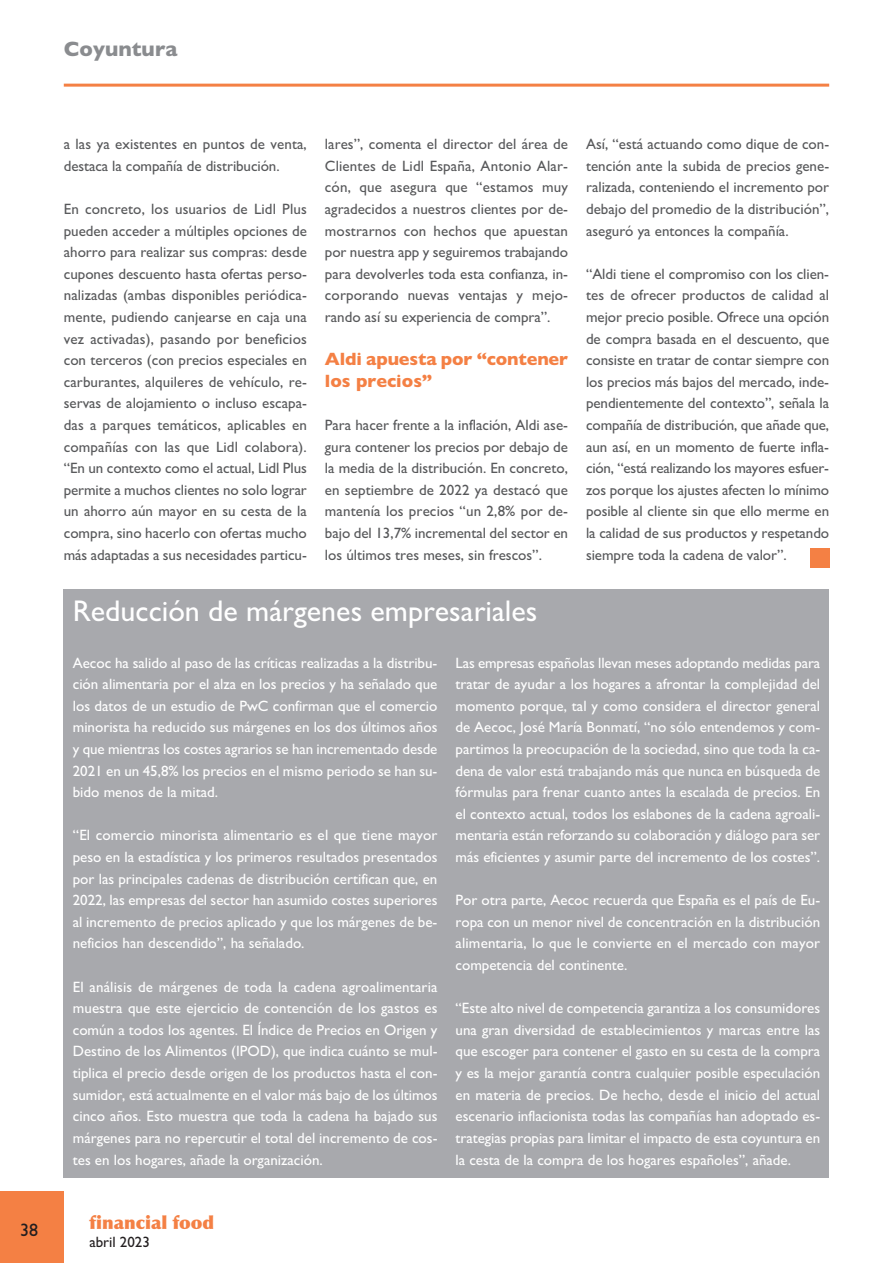
<style>
.page{position:relative;width:893px;height:1263px;background:#fff}
.page>*{position:absolute;margin:0;border:0;box-sizing:border-box;transform-origin:0 0}
.t1{font:30px "Gill Sans";color:#fff}
.t2{font:700 21px "Gill Sans";color:#8a8c8f}
.t3{font:700 18px/21.6px "Gill Sans";letter-spacing:-.01em;color:#f48044}
.t4{font:900 18px "Optima";color:#f48044}
.t5{font:18px "Gill Sans";color:#231f20}
.t6{font:15px/21.6px "Gill Sans";color:#fff;text-align:justify}
.t7{font:15px/21.6px "Gill Sans";color:#57585a;text-align:justify}
.t8{font:15px "Gill Sans";color:#231f20}
</style>
<div class="page">
<hr style="left:64px;top:84px;width:765px;height:3px;background:#f48044">
<div style="left:0;top:1191px;width:64px;height:72px;background:#f48044"></div>
<div style="left:64px;top:589px;width:765px;height:588px;background:#a8a9ad"></div>
<div style="left:810px;top:548px;width:19px;height:20px;background:#f48044"></div>
<h2 class="t2" style="left:64px;top:36px;width:115px">Coyuntura</h2>
<p class="t5" style="left:20px;top:1219px;width:19px">38</p>
<p class="t7" style="left:64px;top:133px;width:245px">a las ya existentes en puntos de venta, destaca la compañía de distribución.</p>
<p class="t7" style="left:64px;top:198px;width:245px">En concreto, los usuarios de Lidl Plus pueden acceder a múltiples opciones de ahorro para realizar sus compras: desde cupones descuento hasta ofertas perso&shy;nalizadas (ambas disponibles periódica&shy;mente, pudiendo canjearse en caja una vez activadas), pasando por beneficios con terceros (con precios especiales en carburantes, alquileres de vehículo, re&shy;servas de alojamiento o incluso escapa&shy;das a parques temáticos, aplicables en compañías con las que Lidl colabora). “En un contexto como el actual, Lidl Plus permite a muchos clientes no solo lograr un ahorro aún mayor en su cesta de la compra, sino hacerlo con ofertas mucho más adaptadas a sus necesidades particu-</p>
<p class="t7" style="left:325px;top:133px;width:245px">lares”, comenta el director del área de Clientes de Lidl España, Antonio Alar&shy;cón, que asegura que “estamos muy agradecidos a nuestros clientes por de&shy;mostrarnos con hechos que apuestan por nuestra app y seguiremos trabajando para devolverles toda esta confianza, in&shy;corporando nuevas ventajas y mejo&shy;rando así su experiencia de compra”.</p>
<p class="t3" style="left:325px;top:348px;width:245px">Aldi apuesta por “contener los precios”</p>
<p class="t7" style="left:325px;top:414px;width:245px">Para hacer frente a la inflación, Aldi ase&shy;gura contener los precios por debajo de la media de la distribución. En concreto, en septiembre de 2022 ya destacó que mantenía los precios “un 2,8% por de&shy;bajo del 13,7% incremental del sector en los últimos tres meses, sin frescos”.</p>
<h1 class="t1" style="left:73px;top:593px;width:466px">Reducción de márgenes empresariales</h1>
<p class="t7" style="left:586px;top:133px;width:245px">Así, “está actuando como dique de con&shy;tención ante la subida de precios gene&shy;ralizada, conteniendo el incremento por debajo del promedio de la distribución”, aseguró ya entonces la compañía.</p>
<p class="t7" style="left:586px;top:263px;width:245px">“Aldi tiene el compromiso con los clien&shy;tes de ofrecer productos de calidad al mejor precio posible. Ofrece una opción de compra basada en el descuento, que consiste en tratar de contar siempre con los precios más bajos del mercado, inde&shy;pendientemente del contexto”, señala la compañía de distribución, que añade que, aun así, en un momento de fuerte infla&shy;ción, “está realizando los mayores esfuer&shy;zos porque los ajustes afecten lo mínimo posible al cliente sin que ello merme en la calidad de sus productos y respetando siempre toda la cadena de valor”.</p>
<p class="t6" style="left:73px;top:652px;width:366px">Aecoc ha salido al paso de las críticas realizadas a la distribu&shy;ción alimentaria por el alza en los precios y ha señalado que los datos de un estudio de PwC confirman que el comercio minorista ha reducido sus márgenes en los dos últimos años y que mientras los costes agrarios se han incrementado desde 2021 en un 45,8% los precios en el mismo periodo se han su&shy;bido menos de la mitad.</p>
<p class="t6" style="left:73px;top:824px;width:366px">“El comercio minorista alimentario es el que tiene mayor peso en la estadística y los primeros resultados presentados por las principales cadenas de distribución certifican que, en 2022, las empresas del sector han asumido costes superiores al incremento de precios aplicado y que los márgenes de be&shy;neficios han descendido”, ha señalado.</p>
<p class="t6" style="left:73px;top:976px;width:366px">El análisis de márgenes de toda la cadena agroalimentaria muestra que este ejercicio de contención de los gastos es común a todos los agentes. El Índice de Precios en Origen y Destino de los Alimentos (IPOD), que indica cuánto se mul&shy;tiplica el precio desde origen de los productos hasta el con&shy;sumidor, está actualmente en el valor más bajo de los últimos cinco años. Esto muestra que toda la cadena ha bajado sus márgenes para no repercutir el total del incremento de cos&shy;tes en los hogares, añade la organización.</p>
<p class="t6" style="left:456px;top:652px;width:366px">Las empresas españolas llevan meses adoptando medidas para tratar de ayudar a los hogares a afrontar la complejidad del momento porque, tal y como considera el director general de Aecoc, José María Bonmatí, “no sólo entendemos y com&shy;partimos la preocupación de la sociedad, sino que toda la ca&shy;dena de valor está trabajando más que nunca en búsqueda de fórmulas para frenar cuanto antes la escalada de precios. En el contexto actual, todos los eslabones de la cadena agroali&shy;mentaria están reforzando su colaboración y diálogo para ser más eficientes y asumir parte del incremento de los costes”.</p>
<p class="t6" style="left:456px;top:889px;width:366px">Por otra parte, Aecoc recuerda que España es el país de Eu&shy;ropa con un menor nivel de concentración en la distribución alimentaria, lo que le convierte en el mercado con mayor competencia del continente.</p>
<p class="t6" style="left:456px;top:997px;width:366px">“Este alto nivel de competencia garantiza a los consumidores una gran diversidad de establecimientos y marcas entre las que escoger para contener el gasto en su cesta de la compra y es la mejor garantía contra cualquier posible especulación en materia de precios. De hecho, desde el inicio del actual escenario inflacionista todas las compañías han adoptado es&shy;trategias propias para limitar el impacto de esta coyuntura en la cesta de la compra de los hogares españoles”, añade.</p>
<p class="t4" style="left:89px;top:1211px;width:126px">financial food</p>
<p class="t8" style="left:89px;top:1233px;width:62px">abril 2023</p>
</div>
